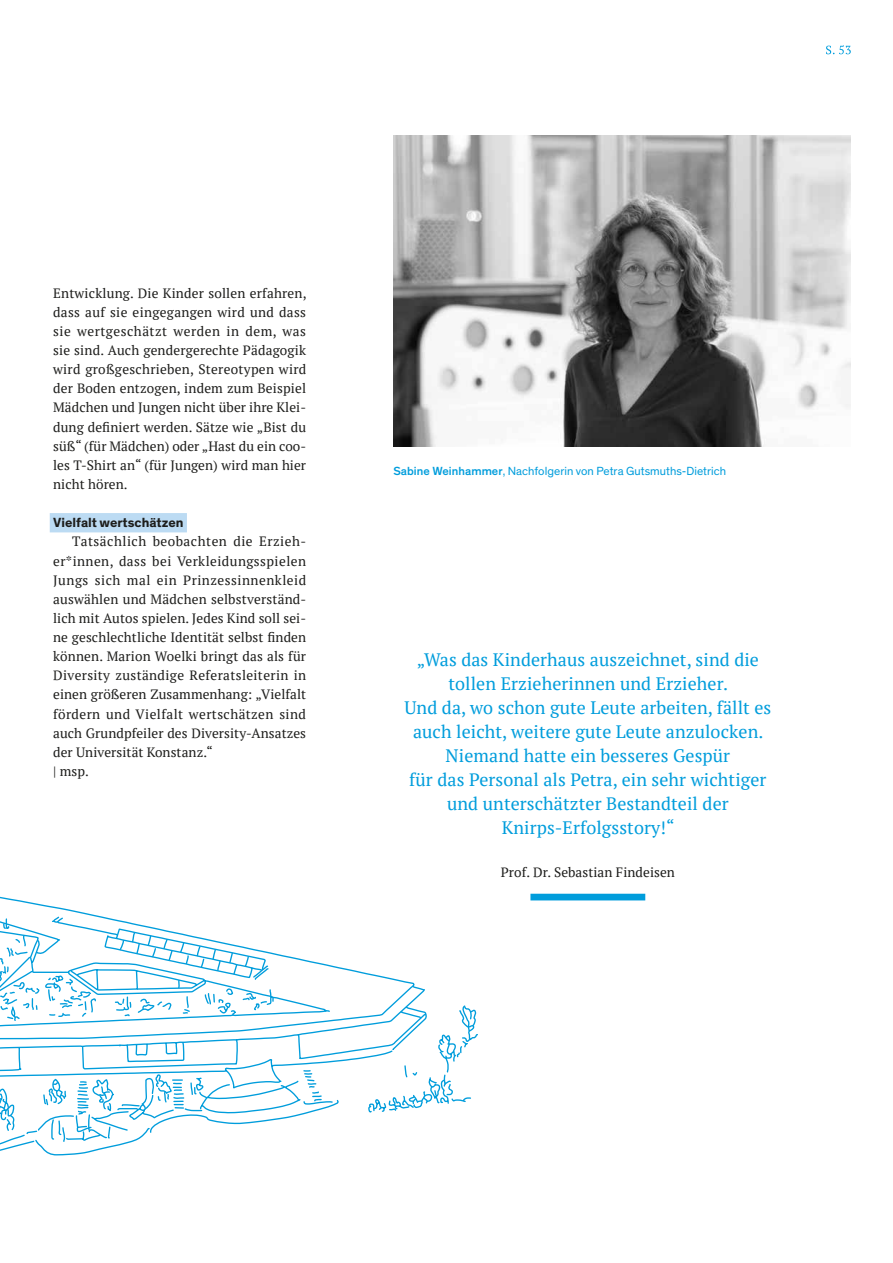
<style>
.page{position:relative;width:893px;height:1263px;background:#fff}
.page>*{position:absolute;margin:0;border:0;box-sizing:border-box;transform-origin:0 0}
.t1{font:18px/24px "PT Serif";letter-spacing:.005em;color:#009ddc;text-align:center}
.t2{font:13.5px/19.2px "PT Serif";letter-spacing:.01em;color:#1d1d1b;text-align:justify}
.t3{font:700 13.5px "Theinhardt";color:#1d1d1b}
.t4{font:12px "Theinhardt";letter-spacing:.005em;color:#009ddc}
.s1{font-weight:500}
</style>
<div class="page">
<svg style="left:826px;top:45px;width:25px;height:9px"></svg>
<img style="left:393px;top:135px;width:457px;height:311px">
<div style="left:50px;top:513px;width:137px;height:19px;background:#bcdbf3"></div>
<svg style="left:56px;top:907px;width:413px;height:249px"></svg>
<svg style="left:0;top:896px;width:56px;height:260px"></svg>
<div style="left:530px;top:894px;width:115px;height:6px;background:#009ddc"></div>
<p class="t2" style="left:53px;top:283px;width:255px">Entwicklung. Die Kinder sollen erfahren, dass auf sie eingegangen wird und dass sie wertgeschätzt werden in dem, was sie sind. Auch gendergerechte Pädagogik wird großgeschrieben, Stereotypen wird der Boden entzogen, indem zum Beispiel Mädchen und Jungen nicht über ihre Klei&shy;dung definiert werden. Sätze wie „Bist du süß“ (für Mädchen) oder „Hast du ein coo&shy;les T-Shirt an“ (für Jungen) wird man hier nicht hören.</p>
<p class="t3" style="left:53px;top:514px;width:132px">Vielfalt wertschätzen</p>
<p class="t2" style="left:53px;top:532px;width:255px;text-align:left;text-indent:19px">Tatsächlich beobachten die Erzieh&shy;er*innen, dass bei Verkleidungsspielen Jungs sich mal ein Prinzessinnenkleid auswählen und Mädchen selbstverständ&shy;lich mit Autos spielen. Jedes Kind soll sei&shy;ne geschlechtliche Identität selbst finden können. Marion Woelki bringt das als für Diversity zuständige Referatsleiterin in einen größeren Zusammenhang: „Vielfalt fördern und Vielfalt wertschätzen sind auch Grundpfeiler des Diversity-Ansatzes der Universität Konstanz.“<br>| msp.</p>
<p class="t4" style="left:393px;top:464px;width:334px"><span class="s1">Sabine Weinhammer</span>, Nachfolgerin von Petra Gutsmuths-Dietrich</p>
<p class="t1" style="left:404px;top:647px;width:368px">„Was das Kinderhaus auszeichnet, sind die tollen Erzieherinnen und Erzieher.<br>Und da, wo schon gute Leute arbeiten, fällt es auch leicht, weitere gute Leute anzulocken.<br>Niemand hatte ein besseres Gespür<br>für das Personal als Petra, ein sehr wichtiger und unterschätzter Bestandteil der Knirps-Erfolgsstory!“</p>
<p class="t2" style="left:501px;top:862px;width:176px">Prof. Dr. Sebastian Findeisen</p>
</div>
